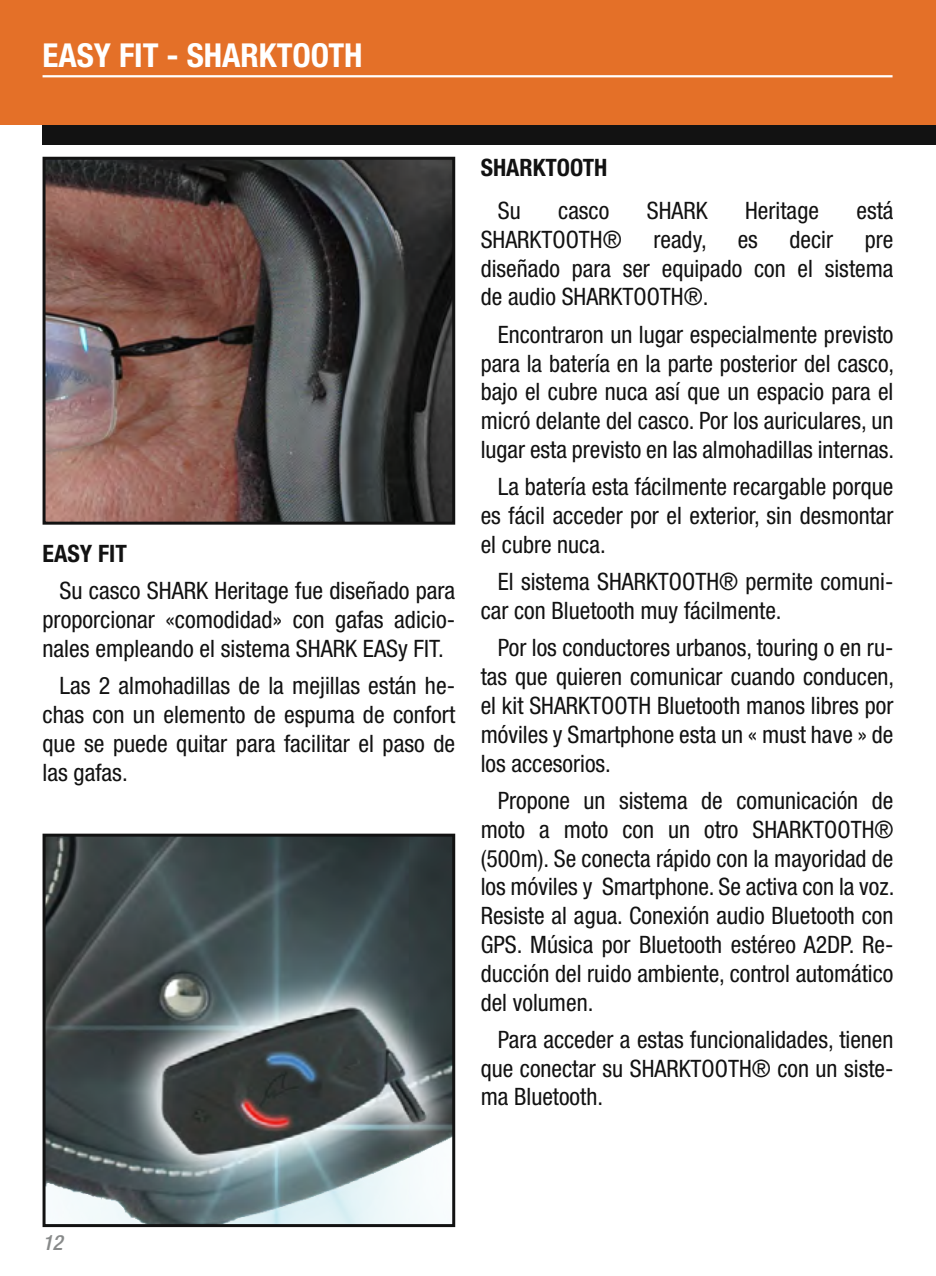
<style>
.page{position:relative;width:936px;height:1276px;background:#fff}
.page>*{position:absolute;margin:0;border:0;box-sizing:border-box;transform-origin:0 0}
.t1{font:700 condensed 33px "Helvetica Neue";color:#fff}
.t2{font:condensed 24px/28.8px "Helvetica Neue";color:#121212;text-align:justify}
.t3{font:700 condensed 24px "Helvetica Neue";color:#121212}
.t4{font:italic 500 condensed 21px "Helvetica Neue";color:#888a8a}
</style>
<div class="page">
<div style="left:43px;top:85px;width:892px;height:60px;background:#121212"></div>
<div style="left:0;top:0;width:935px;height:125px;background:#e47028"></div>
<hr style="left:43px;top:75px;width:849px;height:2px;background:#fff">
<img style="left:47px;top:161px;width:404px;height:359px">
<div style="left:43px;top:157px;width:412px;height:367px;border:3px solid #121212"></div>
<img style="left:47px;top:837px;width:404px;height:386px">
<div style="left:43px;top:833px;width:412px;height:394px;border:3px solid #121212"></div>
<h1 class="t1" style="left:43px;top:35px;width:252px">EASY FIT - SHAR KTOOTH</h1>
<p class="t3" style="left:43px;top:539px;width:86px">EASY FIT</p>
<p class="t2" style="left:43px;top:576px;width:414px;text-indent:17px">Su casco SHARK Heritage fue diseñado para proporcionar «comodidad» con gafas adicio&shy;nales empleando el sistema SHARK EASy FIT.</p>
<p class="t2" style="left:43px;top:671px;width:414px;text-indent:17px">Las 2 almohadillas de la mejillas están he&shy;chas con un elemento de espuma de confort que se puede quitar para facilitar el paso de las gafas.</p>
<p class="t3" style="left:480px;top:153px;width:78px">SHARKTOOTH</p>
<p class="t2" style="left:497px;top:196px;width:24px">Su</p>
<p class="t2" style="left:558px;top:196px;width:53px">casco</p>
<p class="t2" style="left:646px;top:196px;width:62px">SHARK</p>
<p class="t2" style="left:745px;top:196px;width:75px">Heritage</p>
<p class="t2" style="left:856px;top:196px;width:38px">está</p>
<p class="t2" style="left:480px;top:225px;width:142px">SHARKTOOTH®</p>
<p class="t2" style="left:653px;top:225px;width:55px">ready,</p>
<p class="t2" style="left:737px;top:225px;width:22px">es</p>
<p class="t2" style="left:789px;top:225px;width:45px">decir</p>
<p class="t2" style="left:480px;top:225px;width:414px;text-indent:384px">pre diseñado para ser equipado con el sistema de audio SHARKTOOTH®.</p>
<p class="t2" style="left:480px;top:320px;width:415px;text-indent:17px">Encontraron un lugar especialmente previsto para la batería en la parte posterior del casco, bajo el cubre nuca así que un espacio para el micró delante del casco. Por los auriculares, un lugar esta previsto en las almohadillas internas.</p>
<p class="t2" style="left:480px;top:472px;width:414px;text-indent:17px">La batería esta fácilmente recargable porque es fácil acceder por el exterior, sin desmontar el cubre nuca.</p>
<p class="t2" style="left:480px;top:567px;width:414px;text-indent:17px">El sistema SHARKTOOTH® permite comuni&shy;car con Bluetooth muy fácilmente.</p>
<p class="t2" style="left:480px;top:633px;width:415px;text-indent:17px">Por los conductores urbanos, touring o en ru&shy;tas que quieren comunicar cuando conducen, el kit SHARKTOOTH Bluetooth manos libres por móviles y Smartphone esta un « must have » de los accesorios.</p>
<p class="t2" style="left:480px;top:786px;width:415px;text-indent:17px">Propone un sistema de comunicación de moto a moto con un otro SHARKTOOTH® (500m). Se conecta rápido con la mayoridad de los móviles y Smartphone. Se activa con la voz.<br>Resiste al agua. Conexión audio Bluetooth con GPS. Música por Bluetooth estéreo A2DP. Re&shy;ducción del ruido ambiente, control automático del volumen.</p>
<p class="t2" style="left:480px;top:1024px;width:414px;text-indent:17px">Para acceder a estas funcionalidades, tienen que conectar su SHARKTOOTH® con un siste&shy;ma Bluetooth.</p>
<p class="t4" style="left:43px;top:1230px;width:22px">12</p>
</div>
